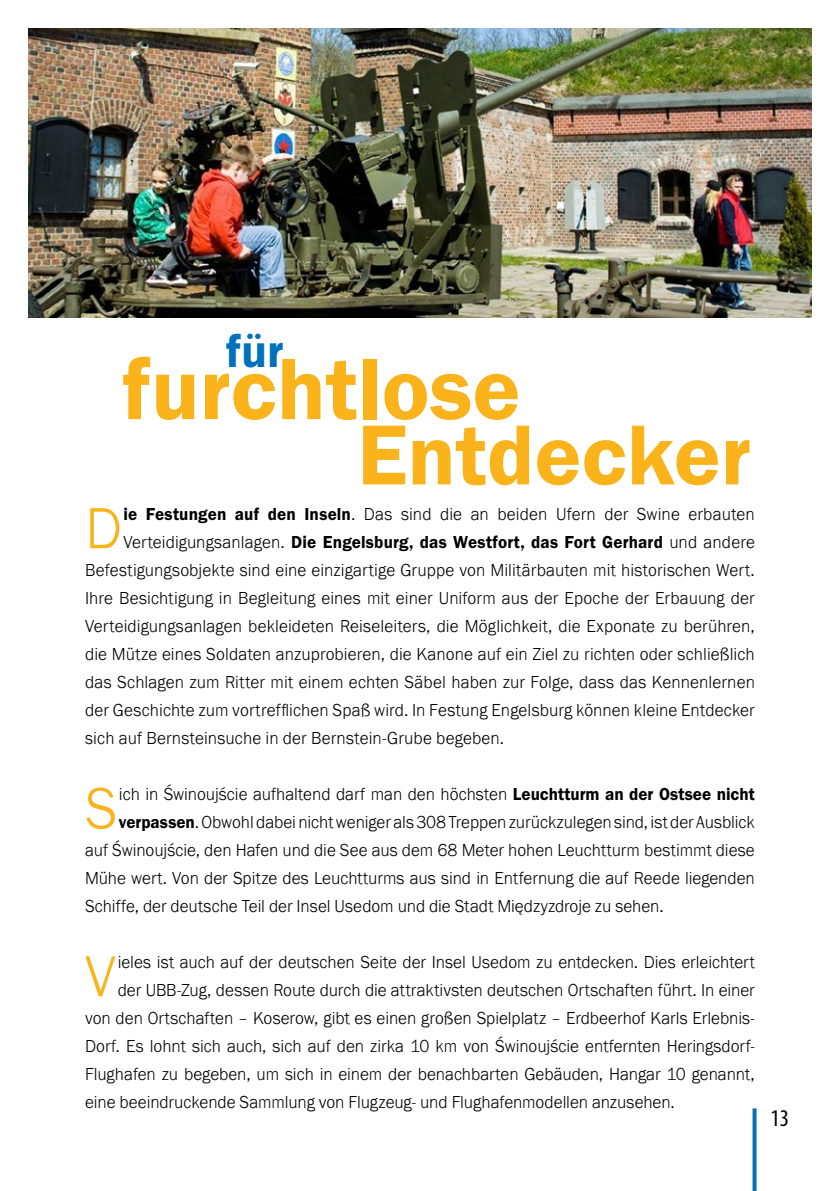
<style>
.page{position:relative;width:840px;height:1191px;background:#fff}
.page>*{position:absolute;margin:0;border:0;box-sizing:border-box;transform-origin:0 0}
.t1{font:90px "Franklin Gothic URW Dem";color:#fab31b}
.t2{font:88px "Franklin Gothic URW Dem";color:#fab31b}
.t3{font:300 60px "Franklin Gothic URW";color:#fab31b;scale:.95 1}
.t4{font:48px "Franklin Gothic URW Dem";color:#0071bb}
.t5{font:condensed 24px "Myriad Pro";color:#000}
.t6{font:300 18px/28px "Franklin Gothic URW";color:#000;text-align:justify;scale:.95 1}
.t7{font:18px "Franklin Gothic URW Dem";letter-spacing:.01em;color:#000;scale:.95 1}
.s1{font-family:"Franklin Gothic URW Dem";font-weight:400}
.s2{font-family:"Franklin Gothic URW";font-weight:300}
</style>
<div class="page">
<svg style="left:752px;top:1108px;width:4px;height:83px"></svg>
<img style="left:28px;top:28px;width:783px;height:290px">
<h3 class="t4" style="left:226px;top:321px;width:59px">für</h3>
<h1 class="t1" style="left:122px;top:333px;width:400px">furchtlose</h1>
<h2 class="t2" style="left:357px;top:401px;width:395px">Entdecker</h2>
<h3 class="t3" style="left:85px;top:491px;width:40px">D</h3>
<p class="t6" style="left:123px;top:500px;width:665px"><span class="s1">ie Festungen auf den Inseln</span>. Das sind die an beiden Ufern der Swine erbauten</p>
<p class="t7" style="left:123px;top:531px;width:665px"><span class="s2">Verteidigungsanlagen.</span> Die Engelsburg, das Westfort, das Fort Gerhard <span class="s2">und andere</span></p>
<p class="t6" style="left:85px;top:556px;width:706px">Befestigungsobjekte sind eine einzigartige Gruppe von Militärbauten mit historischen Wert.<br>I hre Besichtigung in Begleitung eines mit einer Uniform aus der Epoche der Erbauung der Verteidigungsanlagen bekleideten Reiseleiters, die Möglichkeit, die Exponate zu berühren, die Mütze eines Soldaten anzuprobieren, die Kanone auf ein Ziel zu richten oder schließlich das Schlagen zum Ritter mit einem echten Säbel haben zur Folge, dass das Kennenlernen der Geschichte zum vortrefflichen Spaß wird. I n Festung Engelsburg können kleine Entdecker sich auf Bernsteinsuche in der Bernstein-Grube begeben.</p>
<h3 class="t3" style="left:85px;top:771px;width:36px">S</h3>
<p class="t6" style="left:119px;top:780px;width:670px">ich in Świnoujście aufhaltend darf man den höchsten <span class="s1">Leuchtturm an der Ostsee nicht</span></p>
<p class="t6" style="left:119px;top:808px;width:670px"><span class="s1">verpassen</span>. Obwohl dabei nicht weniger als 308 Treppen zurückzulegen sind, ist der Ausblick</p>
<p class="t6" style="left:85px;top:836px;width:706px">auf Świnoujście, den Hafen und die See aus dem 68 Meter hohen Leuchtturm bestimmt diese</p>
<p class="t6" style="left:85px;top:864px;width:706px">Mühe wert. Von der Spitze des Leuchtturms aus sind in Entfernung die auf Reede liegenden</p>
<p class="t6" style="left:85px;top:892px;width:610px">Schiffe, der deutsche Teil der I nsel Usedom und die Stadt Międzyzdroje zu sehen.</p>
<h3 class="t3" style="left:85px;top:939px;width:34px">V</h3>
<p class="t6" style="left:118px;top:948px;width:671px">ieles ist auch auf der deutschen Seite der I nsel Usedom zu entdecken. Dies erleichtert</p>
<p class="t6" style="left:118px;top:976px;width:671px">der UBB-Zug, dessen Route durch die attraktivsten deutschen Ortschaften führt. I n einer</p>
<p class="t6" style="left:85px;top:1004px;width:706px">von den Ortschaften – Koserow, gibt es einen großen Spielplatz – Erdbeerhof Karls Erlebnis-</p>
<p class="t6" style="left:85px;top:1032px;width:706px">Dorf. Es lohnt sich auch, sich auf den zirka 10 km von Świnoujście entfernten Heringsdorf-</p>
<p class="t6" style="left:85px;top:1060px;width:706px">Flughafen zu begeben, um sich in einem der benachbarten Gebäuden, Hangar 10 genannt,</p>
<p class="t6" style="left:85px;top:1088px;width:622px">eine beeindruckende Sammlung von Flugzeug- und Flughafenmodellen anzusehen.</p>
<h3 class="t5" style="left:770px;top:1104px;width:20px">13</h3>
</div>
